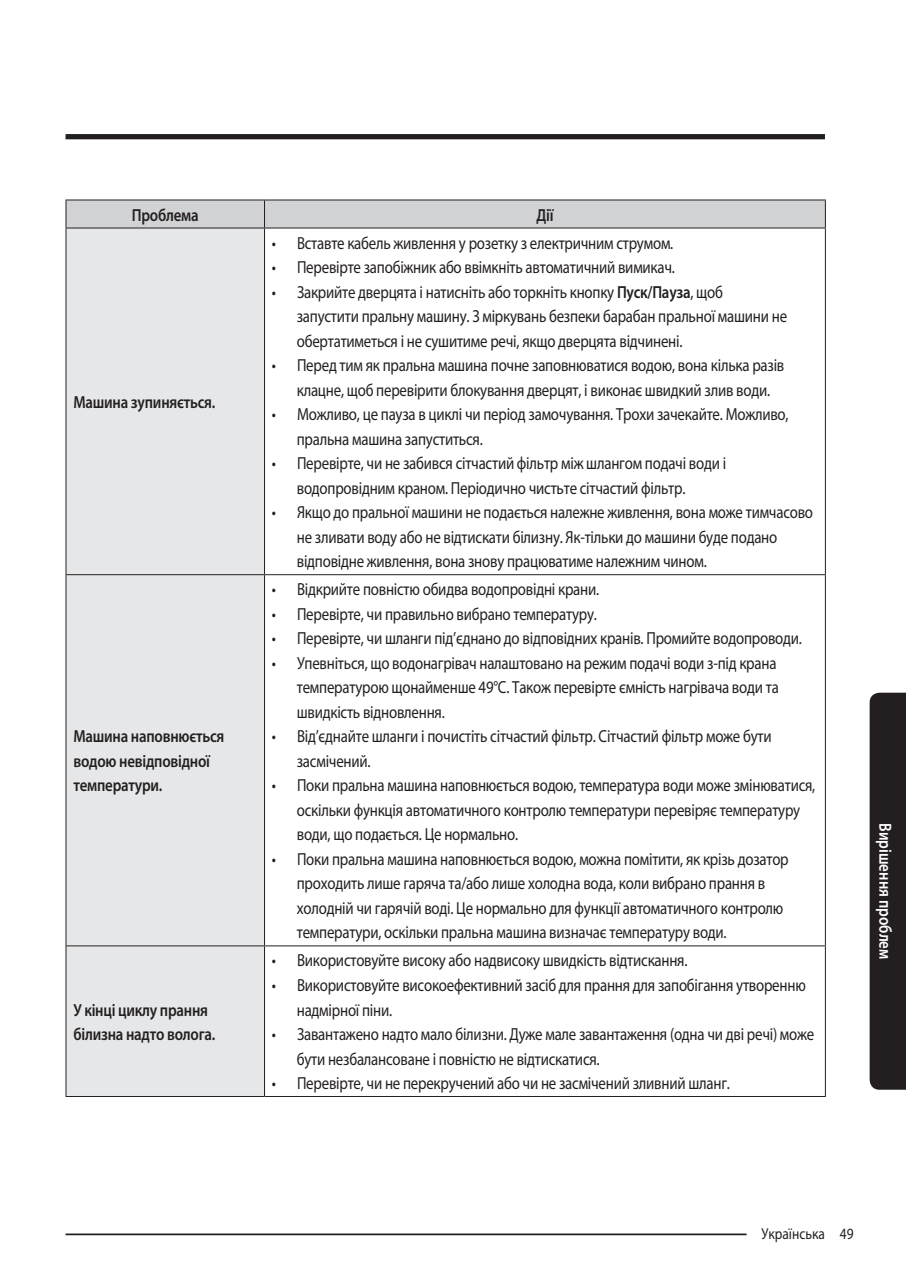
<style>
.page{position:relative;width:906px;height:1279px;background:#fff}
.page>*{position:absolute;margin:0;border:0;box-sizing:border-box;transform-origin:0 0}
.t1{font:17.5px/24.5px "Myriad Pro";letter-spacing:-.015em;color:#231f20;scale:.85 1}
.P_Center{font:600 17.5px/24.5px "Myriad Pro";letter-spacing:-.015em;color:#231f20;scale:.85 1}
.Sidebar{font:600 17.5px "Myriad Pro";color:#fff;scale:.85 1}
.t2{font:15.75px "Myriad Pro";color:#231f20;scale:.85 1}
.s1{font-weight:600}
</style>
<div class="page">
<div style="left:66px;top:134px;width:758px;height:5px;background:#231f20"></div>
<hr style="left:66px;top:1233px;width:758px;height:2px;background:#231f20">
<div style="left:746px;top:1224px;width:93px;height:17px;background:#fff"></div>
<svg style="left:869px;top:692px;width:36px;height:397px;background:#2f2b2c"></svg>
<div style="left:67px;top:228px;width:197px;height:867px;background:#e6e7e9"></div>
<hr style="left:66px;top:199px;width:198px;height:1px;background:#231f20">
<hr style="left:264px;top:199px;width:561px;height:1px;background:#231f20">
<div style="left:66px;top:200px;width:759px;height:27px;background:#d1d2d4"></div>
<hr style="left:66px;top:227px;width:198px;height:1px;background:#231f20">
<hr style="left:66px;top:228px;width:1px;height:346px;background:#231f20">
<hr style="left:264px;top:227px;width:561px;height:1px;background:#231f20">
<hr style="left:264px;top:228px;width:1px;height:346px;background:#231f20">
<hr style="left:824px;top:228px;width:1px;height:346px;background:#231f20">
<hr style="left:66px;top:574px;width:198px;height:1px;background:#231f20">
<hr style="left:66px;top:575px;width:1px;height:370px;background:#231f20">
<hr style="left:264px;top:574px;width:561px;height:1px;background:#231f20">
<hr style="left:264px;top:575px;width:1px;height:370px;background:#231f20">
<hr style="left:824px;top:575px;width:1px;height:370px;background:#231f20">
<hr style="left:66px;top:945px;width:198px;height:1px;background:#231f20">
<hr style="left:66px;top:946px;width:1px;height:149px;background:#231f20">
<hr style="left:264px;top:945px;width:561px;height:1px;background:#231f20">
<hr style="left:264px;top:946px;width:1px;height:149px;background:#231f20">
<hr style="left:824px;top:946px;width:1px;height:149px;background:#231f20">
<hr style="left:66px;top:1095px;width:198px;height:1px;background:#231f20">
<hr style="left:264px;top:1095px;width:561px;height:1px;background:#231f20">
<p class="P_Center" style="left:132px;top:202px;width:80px">Проблема</p>
<p class="P_Center" style="left:536px;top:202px;width:22px">Дії</p>
<p class="P_Center" style="left:73px;top:389px;width:168px">Машина зупиняється.</p>
<p class="P_Center" style="left:73px;top:723px;width:179px">Машина наповнюється водою невідповідної температури.</p>
<p class="P_Center" style="left:73px;top:996px;width:168px">У кінці циклу прання білизна надто волога.</p>
<p class="t1" style="left:272px;top:230px;width:473px">• Вставте кабель живлення у розетку з електричним струмом.</p>
<p class="t1" style="left:272px;top:255px;width:475px">• Перевірте запобіжник або ввімкніть автоматичний вимикач.</p>
<p class="t1" style="left:297px;top:279px;width:578px;text-indent:-25px">• Закрийте дверцята і натисніть або торкніть кнопку <span class="s1">Пуск/Пауза</span>, щоб запустити пральну машину. З міркувань безпеки барабан пральної машини не обертатиметься і не сушитиме речі, якщо дверцята відчинені.</p>
<p class="t1" style="left:297px;top:353px;width:575px;text-indent:-25px">• Перед тим як пральна машина почне заповнюватися водою, вона кілька разів клацне, щоб перевірити блокування дверцят, і виконає швидкий злив води.</p>
<p class="t1" style="left:297px;top:402px;width:580px;text-indent:-25px">• Можливо, це пауза в циклі чи період замочування. Трохи зачекайте. Можливо, пральна машина запуститься.</p>
<p class="t1" style="left:297px;top:451px;width:506px;text-indent:-25px">• Перевірте, чи не забився сітчастий фільтр між шлангом подачі води і водопровідним краном. Періодично чистьте сітчастий фільтр.</p>
<p class="t1" style="left:297px;top:500px;width:609px;text-indent:-25px">• Якщо до пральної машини не подається належне живлення, вона може тимчасово не зливати воду або не відтискати білизну. Як-тільки до машини буде подано відповідне живлення, вона знову працюватиме належним чином.</p>
<p class="t1" style="left:272px;top:577px;width:386px">• Відкрийте повністю обидва водопровідні крани.</p>
<p class="t1" style="left:272px;top:601px;width:384px">• Перевірте, чи правильно вибрано температуру.</p>
<p class="t1" style="left:272px;top:626px;width:625px">• Перевірте, чи шланги під’єднано до відповідних кранів. Промийте водопроводи.</p>
<p class="t1" style="left:297px;top:650px;width:568px;text-indent:-25px">• Упевніться, що водонагрівач налаштовано на режим подачі води з-під крана температурою щонайменше 49°C. Також перевірте ємність нагрівача води та швидкість відновлення.</p>
<p class="t1" style="left:297px;top:724px;width:560px;text-indent:-25px">• Від’єднайте шланги і почистіть сітчастий фільтр. Сітчастий фільтр може бути засмічений.</p>
<p class="t1" style="left:297px;top:773px;width:611px;text-indent:-25px">• Поки пральна машина наповнюється водою, температура води може змінюватися, оскільки функція автоматичного контролю температури перевіряє температуру води, що подається. Це нормально.</p>
<p class="t1" style="left:297px;top:846px;width:580px;text-indent:-25px">• Поки пральна машина наповнюється водою, можна помітити, як крізь дозатор проходить лише гаряча та/або лише холодна вода, коли вибрано прання в холодній чи гарячій воді. Це нормально для функції автоматичного контролю температури, оскільки пральна машина визначає температуру води.</p>
<p class="t1" style="left:272px;top:948px;width:490px">• Використовуйте високу або надвисоку швидкість відтискання.</p>
<p class="t1" style="left:297px;top:972px;width:600px;text-indent:-25px">• Використовуйте високоефективний засіб для прання для запобігання утворенню надмірної піни.</p>
<p class="t1" style="left:297px;top:1021px;width:610px;text-indent:-25px">• Завантажено надто мало білизни. Дуже мале завантаження (одна чи дві речі) може бути незбалансоване і повністю не відтискатися.</p>
<p class="t1" style="left:272px;top:1070px;width:540px">• Перевірте, чи не перекручений або чи не засмічений зливний шланг.</p>
<p class="Sidebar" style="left:896px;top:823px;width:162px;rotate:90deg">Вирішення проблем</p>
<p class="t2" style="left:761px;top:1223px;width:110px">Українська 49</p>
</div>
